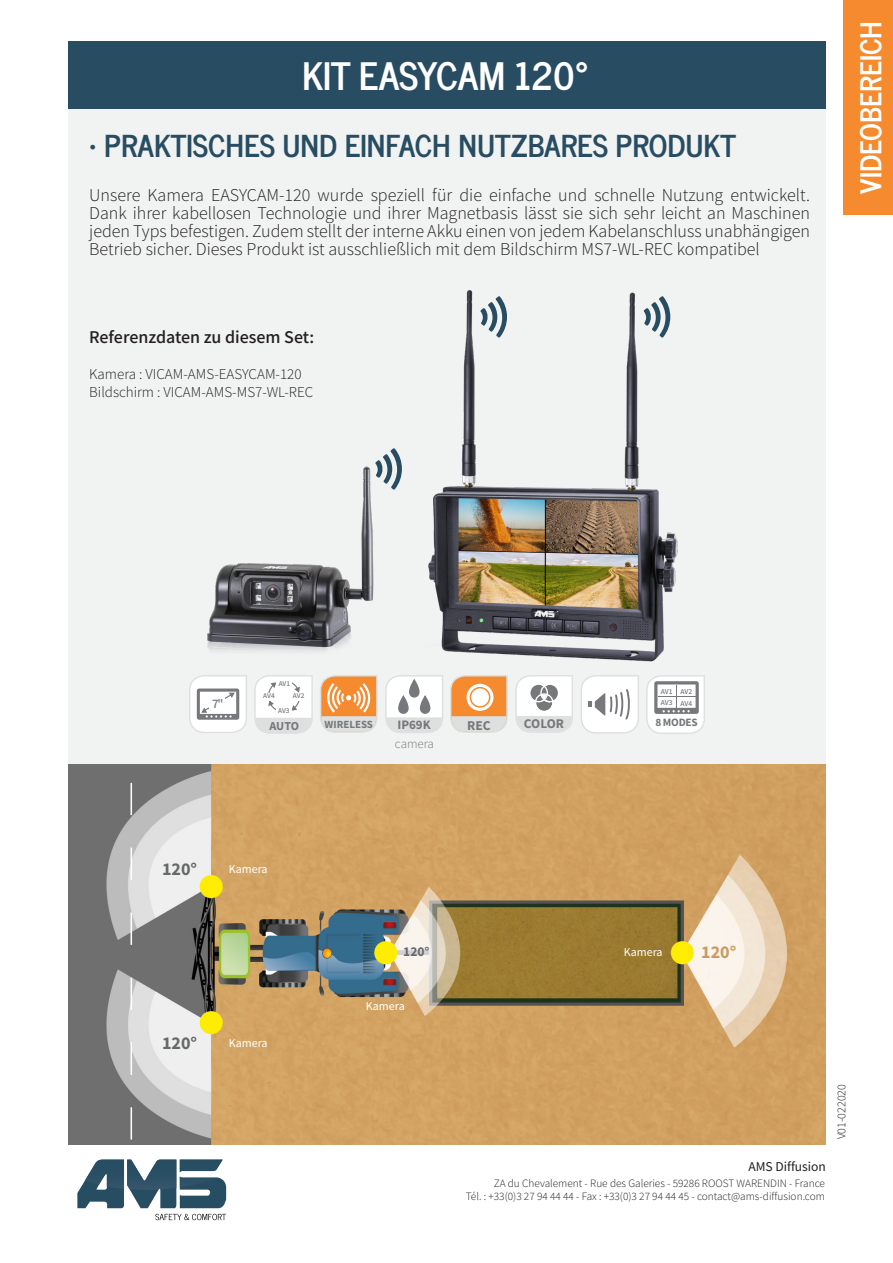
<style>
.page{position:relative;width:893px;height:1263px;background:#fff}
.page>*{position:absolute;margin:0;border:0;box-sizing:border-box;transform-origin:0 0}
.t1{font:700 37.5px "News Cycle";color:#fff}
.t2{font:700 30px "News Cycle";color:#284d63}
.t3{font:700 28.5px "News Cycle";color:#fff}
.t4{font:300 18px/18px "Mada";color:#231f20;text-align:justify}
.t5{font:500 18px "Mada";color:#231f20}
.t6{font:700 18px "Mada";color:#666969}
.t7{font:700 18px "Mada";color:#ca9a62}
.t8{font:300 15px "Mada";color:#231f20}
.t9{font:13.5px "Mada";color:#231f20}
.t10{font:700 13.5px "Mada";color:#666969}
.t11{font:700 13.5px "Mada";color:#76787b}
.t12{font:700 13.35px "Mada";letter-spacing:-.02em;color:#76787b}
.t13{font:300 12.9px "Mada";color:#76787b}
.t14{font:700 12.9px "Mada";color:#76787b}
.t15{font:500 12.9px "Mada";color:#76787b}
.t16{font:700 12.15px "Mada";color:#76787b}
.t17{font:12px "Mada";color:#fff}
.t18{font:300 12px "Mada";color:#231f20}
.t19{font:300 11.25px/13.5px "Mada";color:#231f20;text-align:right}
.t20{font:700 11.25px "Mada";letter-spacing:-.025em;color:#76787b}
.t21{font:700 10.95px "Mada";color:#76787b}
.t22{font:500 7.5px "Mada";letter-spacing:-.005em;color:#76787b}
.t23{font:500 7.35px "Mada";letter-spacing:-.01em;color:#76787b}
</style>
<div class="page">
<div style="left:68px;top:108px;width:757px;height:1036px;background:#f1f2f2"></div>
<div style="left:68px;top:41px;width:757px;height:67px;background:#284d63"></div>
<div style="left:844px;top:0;width:49px;height:215px;background:#f58b2e"></div>
<svg style="left:155px;top:1214px;width:71px;height:6px"></svg>
<svg style="left:77px;top:1159px;width:149px;height:49px"></svg>
<img style="left:85px;top:1159px;width:39px;height:30px">
<img style="left:207px;top:466px;width:167px;height:186px">
<img style="left:428px;top:290px;width:250px;height:372px">
<svg style="left:375px;top:448px;width:27px;height:42px"></svg>
<svg style="left:480px;top:296px;width:27px;height:42px"></svg>
<svg style="left:644px;top:296px;width:26px;height:42px"></svg>
<svg style="left:320px;top:675px;width:58px;height:58px;background:#eeb685"></svg>
<svg style="left:515px;top:675px;width:58px;height:58px"></svg>
<svg style="left:189px;top:675px;width:58px;height:58px"></svg>
<div style="left:210px;top:697px;width:15px;height:12px;background:#fff"></div>
<svg style="left:385px;top:675px;width:58px;height:58px"></svg>
<svg style="left:581px;top:675px;width:58px;height:58px"></svg>
<svg style="left:450px;top:675px;width:58px;height:58px;background:#ebb17d"></svg>
<svg style="left:466px;top:684px;width:27px;height:27px"></svg>
<div style="left:470px;top:688px;width:20px;height:19px;background:#fff;border-radius:50%"></div>
<div style="left:470px;top:687px;width:20px;height:21px;border:2px solid #f58b2e;border-radius:50%"></div>
<svg style="left:254px;top:675px;width:59px;height:58px"></svg>
<div style="left:276px;top:708px;width:15px;height:8px;background:#fff"></div>
<div style="left:276px;top:680px;width:16px;height:6px;background:#fff"></div>
<div style="left:261px;top:693px;width:45px;height:7px;background:#fff"></div>
<svg style="left:646px;top:675px;width:59px;height:59px"></svg>
<img style="left:68px;top:765px;width:757px;height:379px">
<p class="t1" style="left:302px;top:43px;width:288px">KIT EASYCAM 120°</p>
<p class="t2" style="left:89px;top:119px;width:648px">• PRAKTISCHES UND EINFACH NUTZBARES PRODUKT</p>
<p class="t4" style="left:89px;top:187px;width:722px">Unsere Kamera EASYCAM-120 wurde speziell für die einfache und schnelle Nutzung entwickelt.<br>Dank ihrer kabellosen Technologie und ihrer Magnetbasis lässt sie sich sehr leicht an Maschinen jeden Typs befestigen. Zudem stellt der interne Akku einen von jedem Kabelanschluss unabhängigen Betrieb sicher. Dieses Produkt ist ausschließlich mit dem Bildschirm MS7-WL-REC kompatibel</p>
<p class="t5" style="left:89px;top:327px;width:226px">Referenzdaten zu diesem Set:</p>
<p class="t8" style="left:89px;top:365px;width:214px">Kamera : VICAM-AMS-EASYCAM-120</p>
<p class="t8" style="left:89px;top:383px;width:225px">Bildschirm : VICAM-AMS-MS7-WL-REC</p>
<p class="t3" style="left:846px;top:194px;width:174px;rotate:-90deg">VIDEOBEREICH</p>
<p class="t15" style="left:212px;top:696px;width:13px">7"</p>
<p class="t23" style="left:279px;top:679px;width:13px">AV1</p>
<p class="t23" style="left:263px;top:692px;width:13px">AV4</p>
<p class="t23" style="left:293px;top:692px;width:13px">AV2</p>
<p class="t23" style="left:278px;top:706px;width:13px">AV3</p>
<p class="t21" style="left:324px;top:718px;width:50px">WIRELESS</p>
<p class="t12" style="left:524px;top:716px;width:42px">COLOR</p>
<p class="t14" style="left:397px;top:718px;width:35px">IP69K</p>
<p class="t13" style="left:395px;top:737px;width:41px">camera</p>
<p class="t16" style="left:269px;top:719px;width:31px">AUTO</p>
<p class="t11" style="left:467px;top:718px;width:25px">REC</p>
<p class="t22" style="left:661px;top:687px;width:13px">AV1</p>
<p class="t22" style="left:680px;top:687px;width:13px">AV2</p>
<p class="t22" style="left:661px;top:698px;width:13px">AV3</p>
<p class="t22" style="left:680px;top:699px;width:13px">AV4</p>
<p class="t20" style="left:655px;top:716px;width:44px">8 MODES</p>
<p class="t6" style="left:162px;top:859px;width:37px">120°</p>
<p class="t17" style="left:229px;top:863px;width:40px">Kamera</p>
<p class="t6" style="left:162px;top:1033px;width:37px">120°</p>
<p class="t17" style="left:229px;top:1036px;width:40px">Kamera</p>
<p class="t10" style="left:403px;top:944px;width:28px">120°</p>
<p class="t7" style="left:701px;top:942px;width:37px">120°</p>
<p class="t17" style="left:624px;top:945px;width:40px">Kamera</p>
<p class="t17" style="left:366px;top:999px;width:40px">Kamera</p>
<p class="t9" style="left:748px;top:1159px;width:79px">AMS Diffusion</p>
<p class="t19" style="left:466px;top:1177px;width:361px">ZA du Chevalement - Rue des Galeries - 59286 ROOST WARENDIN - France<br>Tél. : +33(0)3 27 94 44 44 - Fax : +33(0)3 27 94 44 45 - contact@ams-diffusion.com</p>
<p class="t18" style="left:835px;top:1139px;width:57px;rotate:-90deg">V01-022020</p>
</div>
